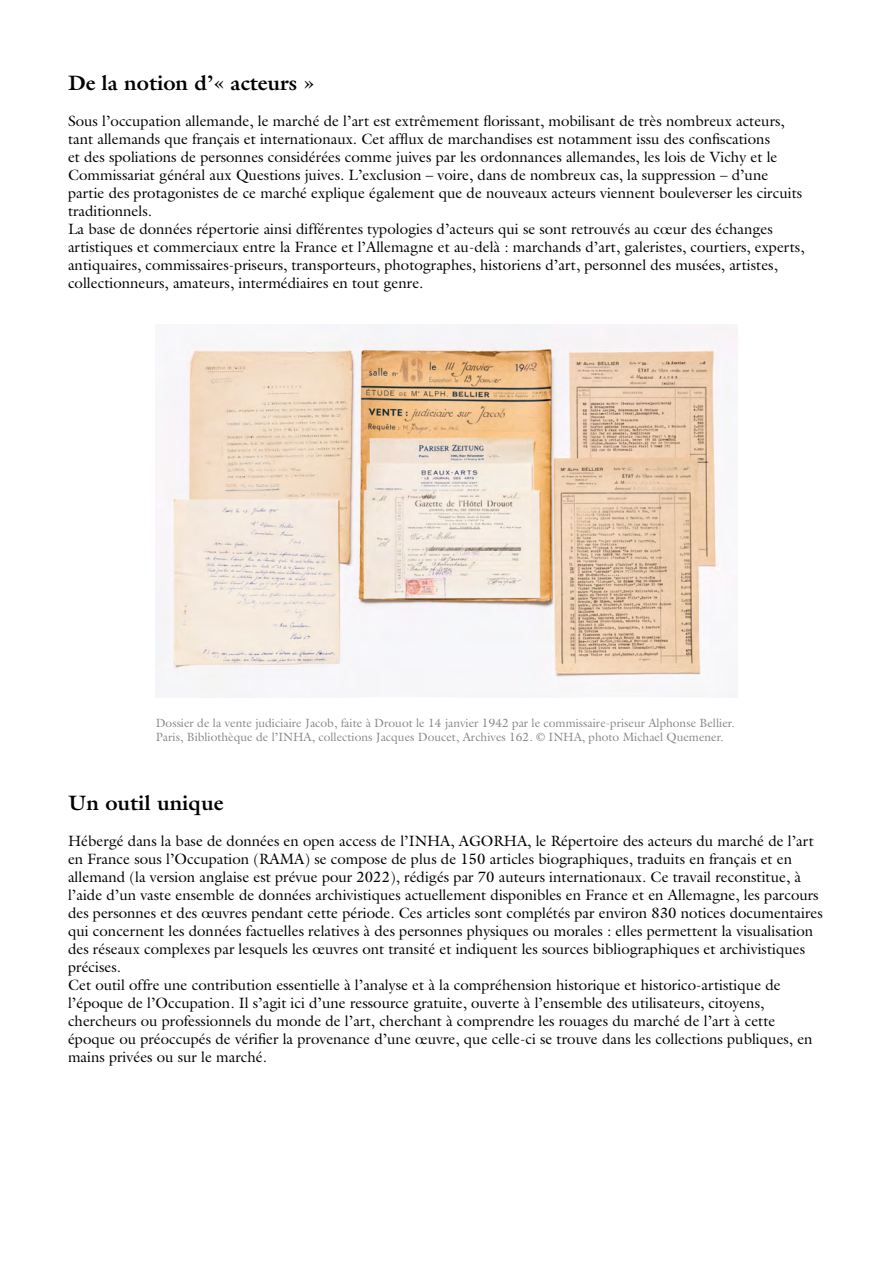
<style>
.page{position:relative;width:893px;height:1263px;background:#fff}
.page>*{position:absolute;margin:0;border:0;box-sizing:border-box;transform-origin:0 0}
.t1{font:700 21px "Galliard Std";color:#000}
.t2{font:15px/18px "Galliard Std";color:#000}
.t3{font:12px/14.4px "Galliard Std";color:#878787}
</style>
<div class="page">
<img style="left:156px;top:324px;width:581px;height:373px">
<h1 class="t1" style="left:68px;top:69px;width:248px">De la notion d’« acteurs »</h1>
<p class="t2" style="left:68px;top:112px;width:738px">Sous l’occupation allemande, le marché de l’art est extrêmement florissant, mobilisant de très nombreux acteurs, tant allemands que français et internationaux. Cet afflux de marchandises est notamment issu des confiscations<br>et des spoliations de personnes considérées comme juives par les ordonnances allemandes, les lois de Vichy et le Commissariat général aux Questions juives. L’exclusion – voire, dans de nombreux cas, la suppression – d’une partie des protagonistes de ce marché explique également que de nouveaux acteurs viennent bouleverser les circuits traditionnels.<br>La base de données répertorie ainsi différentes typologies d’acteurs qui se sont retrouvés au cœur des échanges artistiques et commerciaux entre la France et l’Allemagne et au-delà : marchands d’art, galeristes, courtiers, experts, antiquaires, commissaires-priseurs, transporteurs, photographes, historiens d’art, personnel des musées, artistes, collectionneurs, amateurs, intermédiaires en tout genre.</p>
<p class="t3" style="left:156px;top:715px;width:581px">Dossier de la vente judiciaire Jacob, faite à Drouot le 14 janvier 1942 par le commissaire-priseur Alphonse Bellier.<br>Paris, Bibliothèque de l’INHA, collections Jacques Doucet, Archives 162. © INHA, photo Michael Quemener.</p>
<h1 class="t1" style="left:68px;top:789px;width:157px">Un outil unique</h1>
<p class="t2" style="left:68px;top:832px;width:756px">Hébergé dans la base de données en open access de l’INHA, AGORHA, le Répertoire des acteurs du marché de l’art en France sous l’Occupation (RAMA) se compose de plus de 150 articles biographiques, traduits en français et en allemand (la version anglaise est prévue pour 2022), rédigés par 70 auteurs internationaux. Ce travail reconstitue, à l’aide d’un vaste ensemble de données archivistiques actuellement disponibles en France et en Allemagne, les parcours des personnes et des œuvres pendant cette période. Ces articles sont complétés par environ 830 notices documentaires qui concernent les données factuelles relatives à des personnes physiques ou morales : elles permettent la visualisation des réseaux complexes par lesquels les œuvres ont transité et indiquent les sources bibliographiques et archivistiques précises.<br>Cet outil offre une contribution essentielle à l’analyse et à la compréhension historique et historico-artistique de l’époque de l’Occupation. Il s’agit ici d’une ressource gratuite, ouverte à l’ensemble des utilisateurs, citoyens, chercheurs ou professionnels du monde de l’art, cherchant à comprendre les rouages du marché de l’art à cette époque ou préoccupés de vérifier la provenance d’une œuvre, que celle-ci se trouve dans les collections publiques, en mains privées ou sur le marché.</p>
</div>
